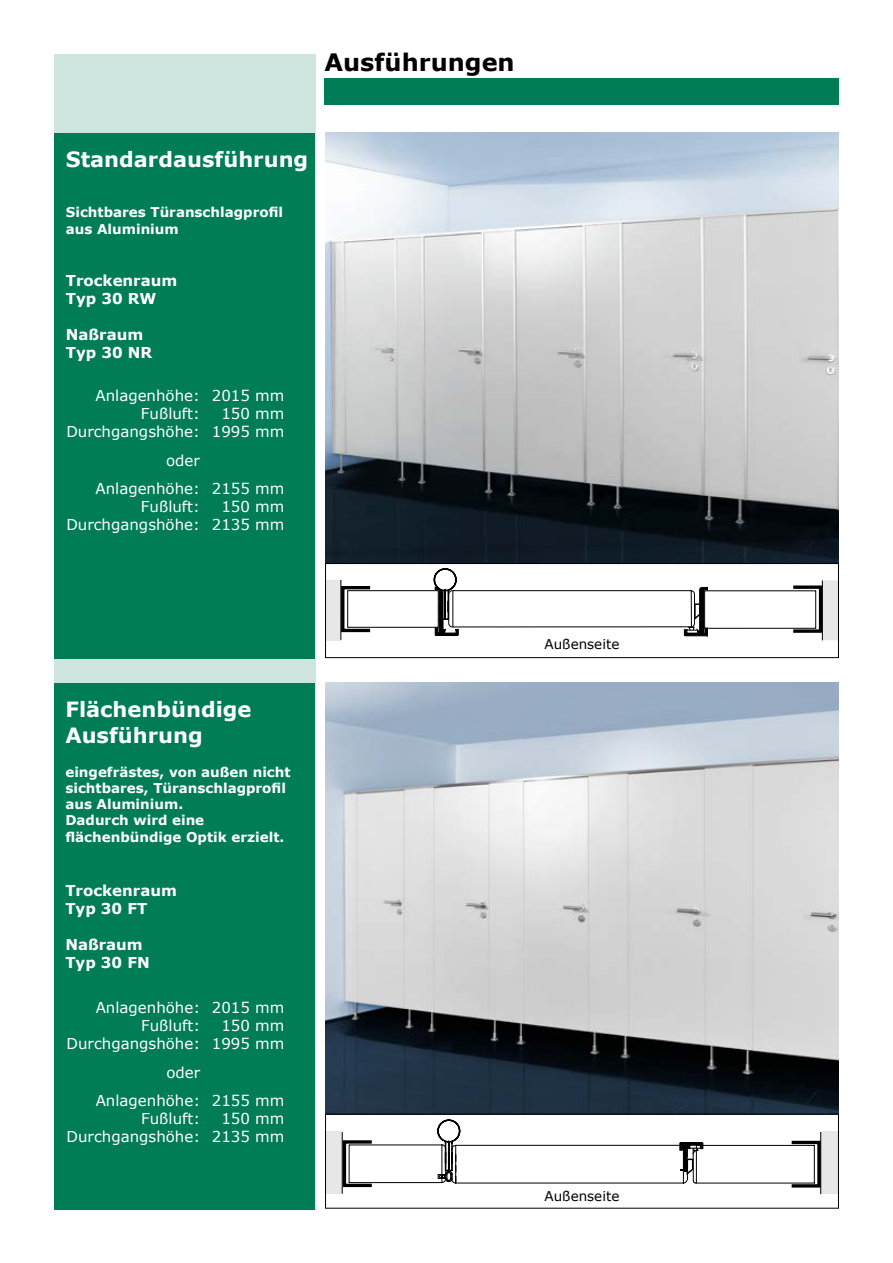
<style>
.page{position:relative;width:893px;height:1263px;background:#fff}
.page>*{position:absolute;margin:0;border:0;box-sizing:border-box;transform-origin:0 0}
.t1{font:700 24px "Verdana";color:#000}
.t2{font:700 21px/25.2px "Verdana";color:#fff}
.t3{font:15px/18px "Verdana";color:#fff;text-align:right}
.t4{font:700 15px/18px "Verdana";color:#fff}
.t5{font:700 13.5px/16.2px "Verdana";color:#fff}
.t6{font:13.5px "Verdana";color:#000}
</style>
<div class="page">
<div style="left:325px;top:78px;width:514px;height:26px;background:#007c57"></div>
<div style="left:54px;top:54px;width:261px;height:1155px;background:#cde5de"></div>
<div style="left:54px;top:134px;width:261px;height:525px;background:#007c57"></div>
<div style="left:54px;top:684px;width:261px;height:526px;background:#007c57"></div>
<img style="left:325px;top:133px;width:514px;height:430px">
<img style="left:325px;top:683px;width:514px;height:431px">
<div style="left:822px;top:580px;width:17px;height:60px;background:#e7e7e7"></div>
<hr style="left:822px;top:580px;width:1px;height:60px;background:#000">
<div style="left:791px;top:585px;width:31px;height:48px;border:3px solid #000"></div>
<div style="left:704px;top:590px;width:112px;height:39px;border:1px solid #000"></div>
<div style="left:821px;top:1131px;width:17px;height:62px;background:#e7e7e7"></div>
<hr style="left:820px;top:1132px;width:1px;height:62px;background:#000">
<div style="left:325px;top:1131px;width:17px;height:62px;background:#e7e7e7"></div>
<hr style="left:342px;top:1132px;width:1px;height:62px;background:#000">
<hr style="left:349px;top:1182px;width:93px;height:1px;background:#000">
<hr style="left:350px;top:1144px;width:92px;height:1px;background:#000">
<hr style="left:349px;top:1145px;width:1px;height:37px;background:#000">
<hr style="left:697px;top:1145px;width:117px;height:1px;background:#000">
<hr style="left:697px;top:1183px;width:117px;height:1px;background:#000">
<hr style="left:814px;top:1145px;width:1px;height:38px;background:#000">
<div style="left:325px;top:1114px;width:514px;height:94px;border:1px solid #000"></div>
<div style="left:325px;top:563px;width:514px;height:95px;border:1px solid #000"></div>
<svg style="left:434px;top:1119px;width:269px;height:65px"></svg>
<svg style="left:325px;top:565px;width:383px;height:76px"></svg>
<hr style="left:340px;top:580px;width:1px;height:60px;background:#000">
<div style="left:343px;top:1140px;width:30px;height:47px;border:3px solid #000"></div>
<div style="left:790px;top:1141px;width:31px;height:46px;border:3px solid #000"></div>
<h1 class="t1" style="left:325px;top:47px;width:192px">Ausführungen</h1>
<h2 class="t2" style="left:66px;top:146px;width:244px">Standardausführung</h2>
<p class="t5" style="left:66px;top:204px;width:219px">Sichtbares Türanschlagprofil aus Aluminium</p>
<p class="t4" style="left:66px;top:271px;width:113px">Trockenraum<br>Typ 30 RW</p>
<p class="t4" style="left:66px;top:325px;width:88px">Naßraum<br>Typ 30 NR</p>
<p class="t3" style="left:66px;top:386px;width:135px">Anlagenhöhe:<br>Fußluft:<br>Durchgangshöhe:</p>
<p class="t3" style="left:95px;top:445px;width:106px;line-height:28.8px">oder<br>Anlagenhöhe:</p>
<p class="t3" style="left:66px;top:497px;width:135px">Fußluft:<br>Durchgangshöhe:</p>
<p class="t3" style="left:212px;top:386px;width:74px">2015 mm<br>150 mm<br>1995 mm</p>
<p class="t3" style="left:212px;top:479px;width:74px">2155 mm<br>150 mm<br>2135 mm</p>
<h2 class="t2" style="left:65px;top:696px;width:188px">Flächenbündige<br>Ausführung</h2>
<p class="t5" style="left:65px;top:763px;width:227px">eingefrästes, von außen nicht sichtbares, Türanschlagprofil aus Aluminium.<br>Dadurch wird eine flächenbündige Optik erzielt.</p>
<p class="t4" style="left:65px;top:881px;width:113px">Trockenraum<br>Typ 30 FT</p>
<p class="t4" style="left:65px;top:935px;width:86px">Naßraum<br>Typ 30 FN</p>
<p class="t3" style="left:67px;top:998px;width:135px">Anlagenhöhe:<br>Fußluft:<br>Durchgangshöhe:</p>
<p class="t3" style="left:96px;top:1057px;width:106px;line-height:28.8px">oder<br>Anlagenhöhe:</p>
<p class="t3" style="left:67px;top:1109px;width:135px">Fußluft:<br>Durchgangshöhe:</p>
<p class="t3" style="left:212px;top:998px;width:74px">2015 mm<br>150 mm<br>1995 mm</p>
<p class="t3" style="left:212px;top:1091px;width:74px">2155 mm<br>150 mm<br>2135 mm</p>
<p class="t6" style="left:545px;top:635px;width:76px">Außenseite</p>
<p class="t6" style="left:545px;top:1187px;width:76px">Außenseite</p>
</div>
